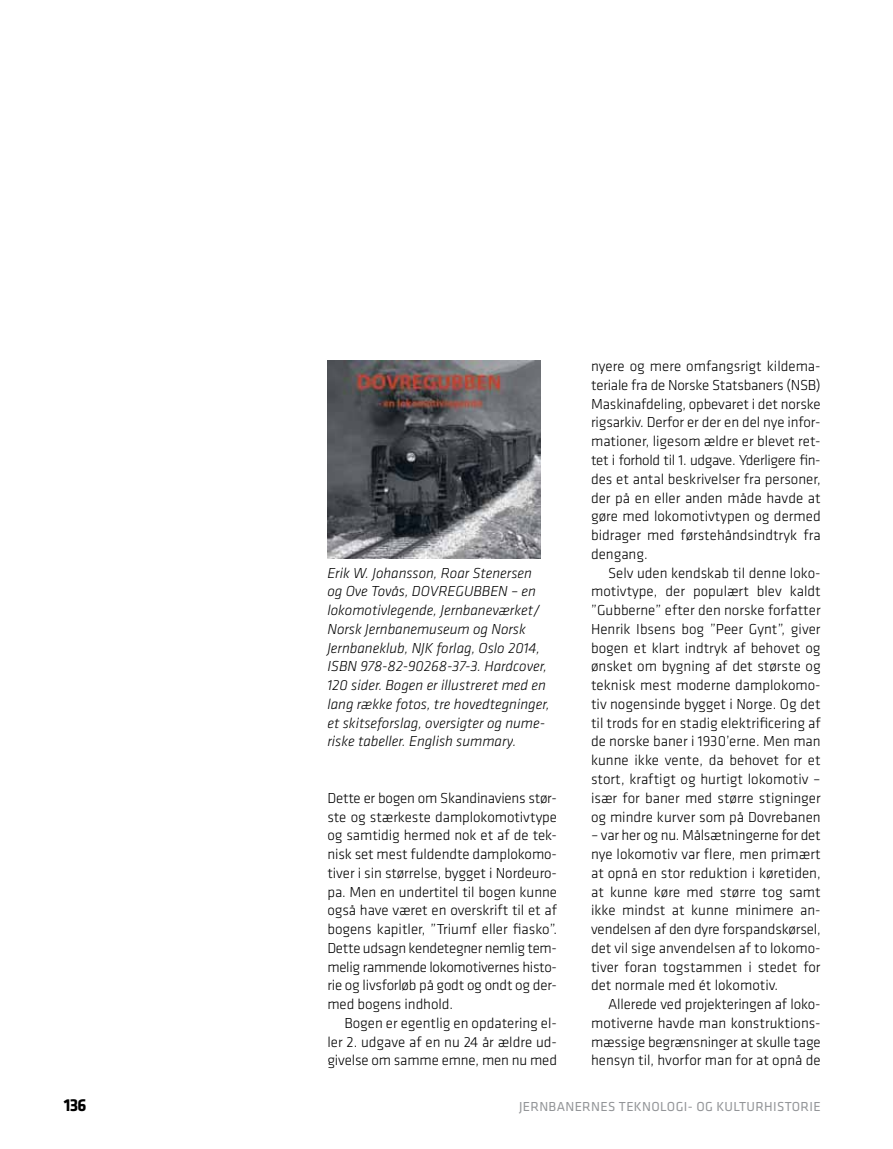
<style>
.page{position:relative;width:893px;height:1149px;background:#fff}
.page>*{position:absolute;margin:0;border:0;box-sizing:border-box;transform-origin:0 0}
.t1{font:700 18px "Klavika";color:#000}
.t2{font:300 15px/18.8px "Klavika";color:#000;text-align:justify}
.t3{font:italic 300 15px/18.8px "Klavika";color:#000}
.t4{font:13.5px "Klavika";letter-spacing:.025em;color:#939598}
</style>
<div class="page">
<img style="left:327px;top:361px;width:213px;height:197px">
<p class="t3" style="left:327px;top:563px;width:224px">Erik W. Johansson, Roar Stenersen og Ove Tovås, DOVREGUBBEN – en lokomotivlegende, Jernbaneværket/ Norsk Jernbanemuseum og Norsk Jernbaneklub, NJK forlag, Oslo 2014, ISBN 978-82-90268-37-3. Hardcover, 120 sider. Bogen er illustreret med en lang række fotos, tre hovedtegninger, et skitseforslag, oversigter og nume&shy;riske tabeller. English summary.</p>
<p class="t2" style="left:327px;top:788px;width:231px">Dette er bogen om Skandinaviens stør&shy;ste og stærkeste damplokomotivtype og samtidig hermed nok et af de tek&shy;nisk set mest fuldendte damplokomo&shy;tiver i sin størrelse, bygget i Nordeuro&shy;pa. Men en undertitel til bogen kunne også have været en overskrift til et af bogens kapitler, ”Triumf eller fiasko”.<br>Dette udsagn kendetegner nemlig tem&shy;melig rammende lokomotivernes histo&shy;rie og livsforløb på godt og ondt og der&shy;med bogens indhold.</p>
<p class="t2" style="left:327px;top:1013px;width:231px;text-indent:17px">Bogen er egentlig en opdatering el&shy;ler 2. udgave af en nu 24 år ældre ud&shy;givelse om samme emne, men nu med</p>
<p class="t2" style="left:591px;top:356px;width:231px">nyere og mere omfangsrigt kildema&shy;teriale fra de Norske Statsbaners (NSB)<br>Maskinafdeling, opbevaret i det norske rigsarkiv. Derfor er der en del nye infor&shy;mationer, ligesom ældre er blevet ret&shy;tet i forhold til 1. udgave. Yderligere fin&shy;des et antal beskrivelser fra personer, der på en eller anden måde havde at gøre med lokomotivtypen og dermed bidrager med førstehåndsindtryk fra dengang.</p>
<p class="t2" style="left:591px;top:563px;width:231px;text-indent:17px">Selv uden kendskab til denne loko&shy;motivtype, der populært blev kaldt ”Gubberne” efter den norske forfatter Henrik Ibsens bog ”Peer Gynt”, giver bogen et klart indtryk af behovet og ønsket om bygning af det største og teknisk mest moderne damplokomo&shy;tiv nogensinde bygget i Norge. Og det til trods for en stadig elektrificering af de norske baner i 1930’erne. Men man kunne ikke vente, da behovet for et stort, kraftigt og hurtigt lokomotiv – især for baner med større stigninger og mindre kurver som på Dovrebanen</p>
<p class="t2" style="left:591px;top:825px;width:231px">– var her og nu. Målsætningerne for det nye lokomotiv var flere, men primært at opnå en stor reduktion i køretiden, at kunne køre med større tog samt ikke mindst at kunne minimere an&shy;vendelsen af den dyre forspandskørsel, det vil sige anvendelsen af to lokomo&shy;tiver foran togstammen i stedet for det normale med ét lokomotiv.</p>
<p class="t2" style="left:591px;top:994px;width:231px;text-indent:17px">Allerede ved projekteringen af loko&shy;motiverne havde man konstruktions&shy;mæssige begrænsninger at skulle tage hensyn til, hvorfor man for at opnå de</p>
<p class="t1" style="left:64px;top:1092px;width:24px">136</p>
<p class="t4" style="left:519px;top:1097px;width:303px">JERNBANERNES TEKNOLOGI- OG KULTURHISTORIE</p>
</div>
